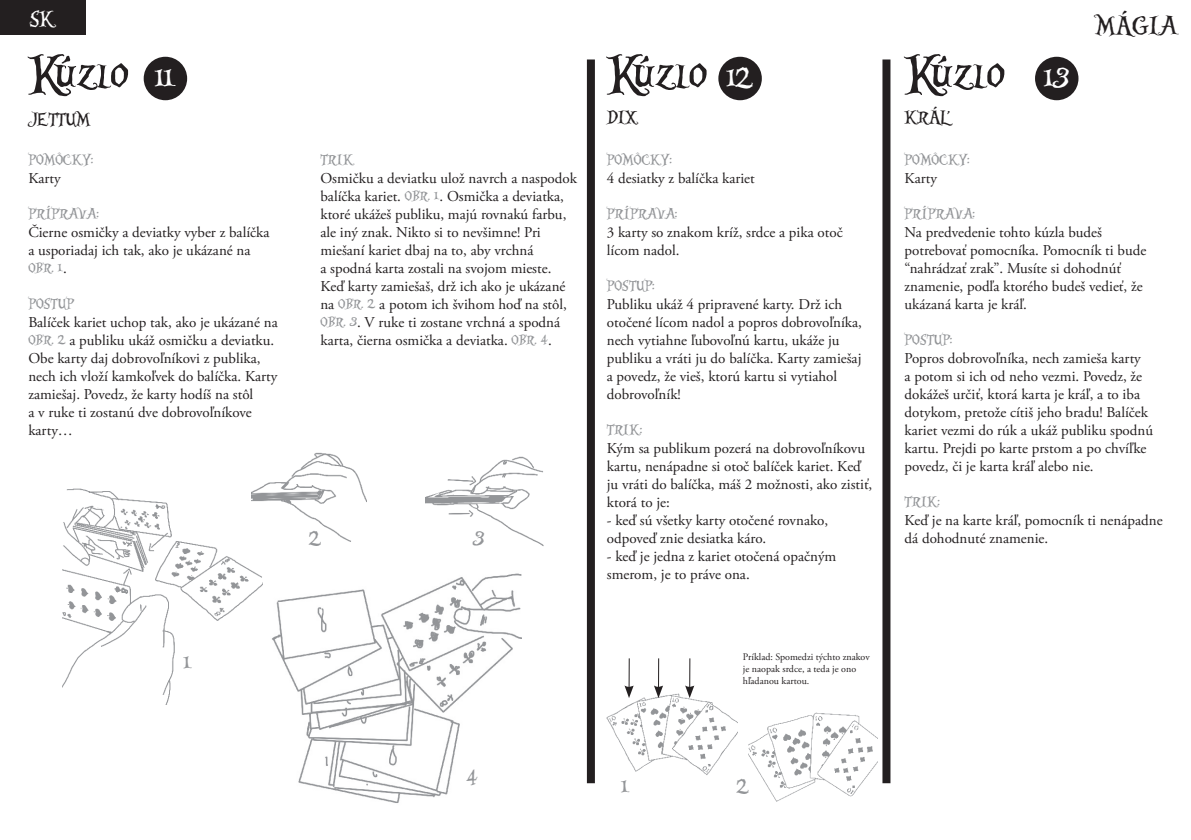
<style>
.page{position:relative;width:1191px;height:840px;background:#fff}
.page>*{position:absolute;margin:0;border:0;box-sizing:border-box;transform-origin:0 0}
.t1{font:60px "Alicein Wonderland";letter-spacing:-.02em;color:#231f20}
.t2{font:28px "Alicein Wonderland";color:#231f20}
.t3{font:24px "Alicein Wonderland";color:#939598}
.t4{font:24px "Alicein Wonderland";color:#fff}
.t5{font:20px "Alicein Wonderland";letter-spacing:-.02em;color:#231f20}
.t6{font:16px "Alicein Wonderland";color:#939598}
.t7{font:15px/18px "Adobe Garamond Pro";color:#231f20}
.t8{font:15px "Alicein Wonderland";color:#939598}
.t9{font:10px/12px "Adobe Garamond Pro";color:#231f20}
.s1{font-size:34px;color:#fff}
.s2{font-family:"Adobe Garamond Pro";color:#231f20}
.s3{font-family:"Alicein Wonderland";color:#939598}
</style>
<div class="page">
<img style="left:272px;top:573px;width:250px;height:230px">
<img style="left:606px;top:677px;width:132px;height:98px">
<div style="left:144px;top:57px;width:43px;height:43px;background:#231f20;border-radius:50%"></div>
<div style="left:718px;top:57px;width:44px;height:43px;background:#231f20;border-radius:50%"></div>
<div style="left:1035px;top:57px;width:43px;height:43px;background:#231f20;border-radius:50%"></div>
<img style="left:748px;top:712px;width:129px;height:90px">
<img style="left:62px;top:488px;width:200px;height:216px">
<img style="left:425px;top:456px;width:119px;height:90px">
<img style="left:251px;top:452px;width:115px;height:89px">
<div style="left:0;top:0;width:85px;height:34px;background:#231f20"></div>
<div style="left:587px;top:59px;width:8px;height:723px;background:#231f20"></div>
<div style="left:882px;top:59px;width:8px;height:723px;background:#231f20"></div>
<hr style="left:628px;top:658px;width:1px;height:30px;background:#231f20">
<svg style="left:624px;top:685px;width:9px;height:12px"></svg>
<hr style="left:658px;top:658px;width:1px;height:30px;background:#231f20">
<svg style="left:654px;top:685px;width:9px;height:12px"></svg>
<hr style="left:689px;top:658px;width:1px;height:30px;background:#231f20">
<svg style="left:685px;top:685px;width:9px;height:12px"></svg>
<h3 class="t4" style="left:30px;top:7px;width:27px">SK</h3>
<h2 class="t2" style="left:1095px;top:11px;width:83px">MÁGIA</h2>
<h1 class="t1" style="left:28px;top:43px;width:149px">Kúzlo <span class="s1">11</span></h1>
<h1 class="t1" style="left:607px;top:43px;width:148px">Kúzlo <span class="s1">12</span></h1>
<h1 class="t1" style="left:904px;top:43px;width:167px">Kúzlo <span class="s1">13</span></h1>
<h3 class="t5" style="left:28px;top:108px;width:64px">JETTUM</h3>
<h3 class="t5" style="left:607px;top:106px;width:31px">DIX</h3>
<h3 class="t5" style="left:904px;top:106px;width:45px">KRÁL</h3>
<h3 class="t5" style="left:947px;top:96px;width:4px">,</h3>
<p class="t6" style="left:28px;top:151px;width:66px">POMÔCKY:</p>
<p class="t7" style="left:28px;top:169px;width:34px">Karty</p>
<p class="t6" style="left:28px;top:205px;width:72px">PRÍPRAVA:</p>
<p class="t7" style="left:28px;top:223px;width:243px">Čierne osmičky a deviatky vyber z balíčka a usporiadaj ich tak, ako je ukázané na</p>
<p class="t8" style="left:28px;top:260px;width:40px">OBR. 1<span class="s2">.</span></p>
<p class="t6" style="left:28px;top:295px;width:47px">POSTUP</p>
<p class="t7" style="left:28px;top:313px;width:251px">Balíček kariet uchop tak, ako je ukázané na <span class="s3">OBR. 2</span> a publiku ukáž osmičku a deviatku.<br>Obe karty daj dobrovoľníkovi z publika, nech ich vloží kamkoľvek do balíčka. Karty zamiešaj. Povedz, že karty hodíš na stôl<br>a v ruke ti zostanú dve dobrovoľníkove karty…</p>
<h3 class="t3" style="left:183px;top:649px;width:10px">1</h3>
<p class="t6" style="left:320px;top:151px;width:35px">TRIK</p>
<p class="t7" style="left:320px;top:169px;width:258px">Osmičku a deviatku ulož navrch a naspodok balíčka kariet. <span class="s3">OBR. 1</span>. Osmička a deviatka, ktoré ukážeš publiku, majú rovnakú farbu, ale iný znak. Nikto si to nevšimne! Pri miešaní kariet dbaj na to, aby vrchná<br>a spodná karta zostali na svojom mieste.<br>Keď karty zamiešaš, drž ich ako je ukázané na <span class="s3">OBR. 2</span> a potom ich švihom hoď na stôl, <span class="s3">OBR. 3</span>. V ruke ti zostane vrchná a spodná karta, čierna osmička a deviatka. <span class="s3">OBR. 4</span>.</p>
<h3 class="t3" style="left:309px;top:525px;width:14px">2</h3>
<h3 class="t3" style="left:473px;top:525px;width:13px">3</h3>
<p class="t6" style="left:607px;top:151px;width:66px">POMÔCKY:</p>
<p class="t7" style="left:607px;top:169px;width:149px">4 desiatky z balíčka kariet</p>
<p class="t6" style="left:607px;top:205px;width:72px">PRÍPRAVA:</p>
<p class="t7" style="left:607px;top:223px;width:237px">3 karty so znakom kríž, srdce a pika otoč lícom nadol.</p>
<p class="t6" style="left:607px;top:277px;width:49px">POSTUP:</p>
<p class="t7" style="left:607px;top:295px;width:257px">Publiku ukáž 4 pripravené karty. Drž ich otočené lícom nadol a popros dobrovoľníka, nech vytiahne ľubovoľnú kartu, ukáže ju publiku a vráti ju do balíčka. Karty zamiešaj a povedz, že vieš, ktorú kartu si vytiahol dobrovoľník!</p>
<p class="t6" style="left:607px;top:421px;width:37px">TRIK:</p>
<p class="t7" style="left:607px;top:439px;width:267px">Kým sa publikum pozerá na dobrovoľníkovu kartu, nenápadne si otoč balíček kariet. Keď ju vráti do balíčka, máš 2 možnosti, ako zistiť, ktorá to je:</p>
<p class="t7" style="left:607px;top:511px;width:223px">- keď sú všetky karty otočené rovnako, odpoveď znie desiatka káro.</p>
<p class="t7" style="left:607px;top:547px;width:231px">- keď je jedna z kariet otočená opačným smerom, je to práve ona.</p>
<p class="t9" style="left:743px;top:650px;width:128px">Príklad: Spomedzi týchto znakov je naopak srdce, a teda je ono hľadanou kartou.</p>
<p class="t6" style="left:904px;top:151px;width:66px">POMÔCKY:</p>
<p class="t7" style="left:904px;top:169px;width:34px">Karty</p>
<p class="t6" style="left:904px;top:205px;width:72px">PRÍPRAVA:</p>
<p class="t7" style="left:904px;top:223px;width:243px">Na predvedenie tohto kúzla budeš potrebovať pomocníka. Pomocník ti bude “nahrádzať zrak”. Musíte si dohodnúť znamenie, podľa ktorého budeš vedieť, že ukázaná karta je kráľ.</p>
<p class="t6" style="left:904px;top:331px;width:49px">POSTUP:</p>
<p class="t7" style="left:904px;top:349px;width:250px">Popros dobrovoľníka, nech zamieša karty<br>a potom si ich od neho vezmi. Povedz, že dokážeš určiť, ktorá karta je kráľ, a to iba dotykom, pretože cítiš jeho bradu! Balíček kariet vezmi do rúk a ukáž publiku spodnú kartu. Prejdi po karte prstom a po chvíľke povedz, či je karta kráľ alebo nie.</p>
<p class="t6" style="left:904px;top:493px;width:37px">TRIK:</p>
<p class="t7" style="left:904px;top:511px;width:259px">Keď je na karte kráľ, pomocník ti nenápadne dá dohodnuté znamenie.</p>
<h3 class="t3" style="left:466px;top:764px;width:13px">4</h3>
<h3 class="t3" style="left:621px;top:773px;width:10px">1</h3>
<h3 class="t3" style="left:736px;top:773px;width:14px">2</h3>
</div>
